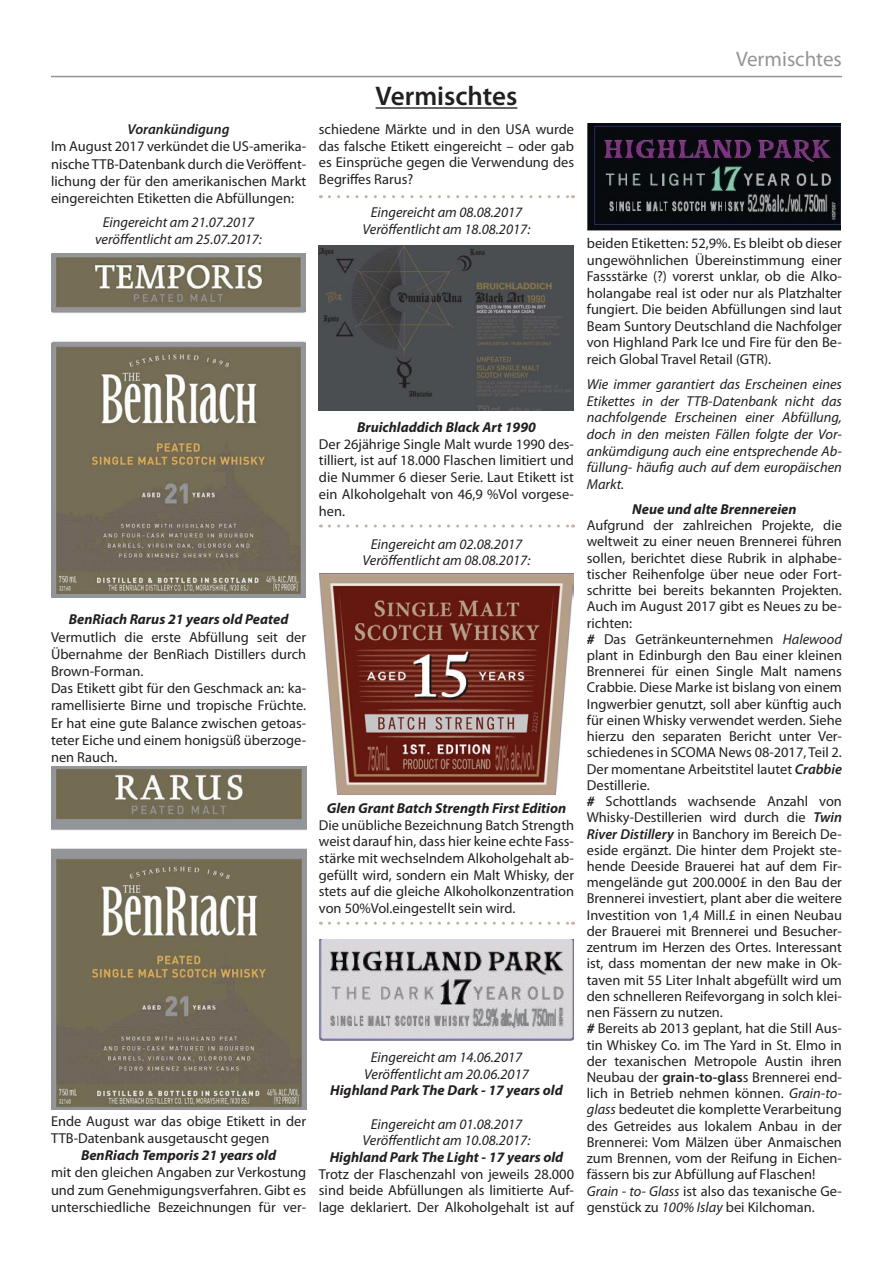
<style>
.page{position:relative;width:893px;height:1263px;background:#fff}
.page>*{position:absolute;margin:0;border:0;box-sizing:border-box;transform-origin:0 0}
.t1{font:600 27px "Myriad Pro";color:#231f20}
.t2{font:21px "Myriad Pro";color:#939598}
.t3{font:14.4px/16.2px "Myriad Pro";color:#231f20;text-align:justify}
.t4{font:italic 14.4px/16.5px "Myriad Pro";color:#231f20;text-align:center}
.t5{font:italic 700 14.4px "Myriad Pro";color:#231f20}
.t6{font:italic 600 14.4px "Myriad Pro";color:#231f20}
.s1{font-weight:700;font-style:italic}
.s2{font-style:italic}
.s3{font-weight:600;font-style:italic}
.s4{font-weight:600}
</style>
<div class="page">
<hr style="left:51px;top:76px;width:791px;height:1px;background:#939598">
<hr style="left:376px;top:107px;width:141px;height:2px;background:#231f20">
<img style="left:51px;top:767px;width:255px;height:342px">
<img style="left:51px;top:253px;width:254px;height:344px">
<img style="left:320px;top:574px;width:254px;height:220px">
<img style="left:319px;top:245px;width:254px;height:165px">
<img style="left:319px;top:939px;width:255px;height:102px">
<img style="left:587px;top:123px;width:254px;height:108px">
<svg style="left:329px;top:195px;width:245px;height:3px"></svg>
<svg style="left:329px;top:524px;width:245px;height:3px"></svg>
<svg style="left:329px;top:922px;width:245px;height:3px"></svg>
<p class="t6" style="left:128px;top:120px;width:103px">Vorankündigung</p>
<p class="t3" style="left:51px;top:138px;width:257px;line-height:17.2px">Im August 2017 verkündet die US-amerika&shy;nische TTB-Datenbank durch die Veröffent&shy;lichung der für den amerikanischen Markt eingereichten Etiketten die Abfüllungen:</p>
<p class="t4" style="left:95px;top:213px;width:168px;line-height:17.2px">Eingereicht am 21.07.2017 veröffentlicht am 25.07.2017:</p>
<p class="t5" style="left:69px;top:610px;width:221px">BenRiach Rarus 21 years old Peated</p>
<p class="t3" style="left:51px;top:628px;width:257px;line-height:17.2px;text-align:left">Vermutlich die erste Abfüllung seit der Übernahme der BenRiach Distillers durch Brown-Forman.<br>Das Etikett gibt für den Geschmack an: ka&shy;ramellisierte Birne und tropische Früchte.<br>Er hat eine gute Balance zwischen getoas&shy;teter Eiche und einem honigsüß überzoge&shy;nen Rauch.</p>
<p class="t3" style="left:51px;top:1112px;width:257px;line-height:17.2px">Ende August war das obige Etikett in der<br>TTB-Datenbank ausgetauscht gegen</p>
<p class="t5" style="left:81px;top:1146px;width:197px">BenRiach Temporis 21 years old</p>
<p class="t3" style="left:51px;top:1164px;width:257px;line-height:17.2px">mit den gleichen Angaben zur Verkostung und zum Genehmigungsverfahren. Gibt es unterschiedliche Bezeichnungen für ver-</p>
<h1 class="t1" style="left:376px;top:79px;width:143px">Vermischtes</h1>
<p class="t3" style="left:319px;top:121px;width:257px;line-height:16.6px">schiedene Märkte und in den USA wurde das falsche Etikett eingereicht – oder gab es Einsprüche gegen die Verwendung des Begriffes Rarus?</p>
<p class="t4" style="left:363px;top:204px;width:169px">Eingereicht am 08.08.2017<br>Veröffentlicht am 18.08.2017:</p>
<p class="t5" style="left:357px;top:418px;width:180px">Bruichladdich Black Art 1990</p>
<p class="t3" style="left:319px;top:435px;width:257px;line-height:16.6px">Der 26jährige Single Malt wurde 1990 des&shy;tilliert, ist auf 18.000 Flaschen limitiert und die Nummer 6 dieser Serie. Laut Etikett ist ein Alkoholgehalt von 46,9 %Vol vorgese&shy;hen.</p>
<p class="t4" style="left:363px;top:535px;width:169px">Eingereicht am 02.08.2017<br>Veröffentlicht am 08.08.2017:</p>
<p class="t5" style="left:327px;top:799px;width:241px">Glen Grant Batch Strength First Edition</p>
<p class="t3" style="left:319px;top:816px;width:257px;line-height:16.6px">Die unübliche Bezeichnung Batch Strength weist darauf hin, dass hier keine echte Fass&shy;stärke mit wechselndem Alkoholgehalt ab&shy;gefüllt wird, sondern ein Malt Whisky, der stets auf die gleiche Alkoholkonzentration von 50%Vol.eingestellt sein wird.</p>
<p class="t4" style="left:364px;top:1048px;width:166px">Eingereicht am 14.06.2017<br>Veröffentlicht am 20.06.2017</p>
<p class="t5" style="left:330px;top:1081px;width:234px">Highland Park The Dark - 17 years old</p>
<p class="t4" style="left:363px;top:1115px;width:169px">Eingereicht am 01.08.2017<br>Veröffentlicht am 10.08.2017:</p>
<p class="t5" style="left:330px;top:1148px;width:235px">Highland Park The Light - 17 years old</p>
<p class="t3" style="left:319px;top:1165px;width:257px;line-height:16.6px">Trotz der Flaschenzahl von jeweils 28.000 sind beide Abfüllungen als limitierte Auf&shy;lage deklariert. Der Alkoholgehalt ist auf</p>
<h2 class="t2" style="left:736px;top:46px;width:107px">Vermischtes</h2>
<p class="t3" style="left:587px;top:235px;width:257px">beiden Etiketten: 52,9%. Es bleibt ob dieser ungewöhnlichen Übereinstimmung einer Fassstärke (?) vorerst unklar, ob die Alko&shy;holangabe real ist oder nur als Platzhalter fungiert. Die beiden Abfüllungen sind laut Beam Suntory Deutschland die Nachfolger von Highland Park Ice und Fire für den Be&shy;reich Global Travel Retail (GTR).</p>
<p class="t4" style="left:587px;top:376px;width:257px;text-align:justify">Wie immer garantiert das Erscheinen eines Etikettes in der TTB-Datenbank nicht das nachfolgende Erscheinen einer Abfüllung, doch in den meisten Fällen folgte der Vor&shy;ankümdigung auch eine entsprechende Ab&shy;füllung- häufig auch auf dem europäischen Markt.</p>
<p class="t5" style="left:632px;top:500px;width:166px">Neue und alte Brennereien</p>
<p class="t3" style="left:587px;top:517px;width:257px;text-align:left">Aufgrund der zahlreichen Projekte, die weltweit zu einer neuen Brennerei führen sollen, berichtet diese Rubrik in alphabe&shy;tischer Reihenfolge über neue oder Fort&shy;schritte bei bereits bekannten Projekten.<br>Auch im August 2017 gibt es Neues zu be&shy;richten:<br><span class="s1">#</span> Das Getränkeunternehmen <span class="s2">Halewood </span>plant in Edinburgh den Bau einer kleinen Brennerei für einen Single Malt namens Crabbie. Diese Marke ist bislang von einem Ingwerbier genutzt, soll aber künftig auch für einen Whisky verwendet werden. Siehe hierzu den separaten Bericht unter Ver&shy;schiedenes in SCOMA News 08-2017, Teil 2.<br>Der momentane Arbeitstitel lautet <span class="s3">Crabbie </span>Destillerie.<br><span class="s1">#</span> Schottlands wachsende Anzahl von Whisky-Destillerien wird durch die <span class="s3">Twin River Distillery</span> in Banchory im Bereich De&shy;eside ergänzt. Die hinter dem Projekt ste&shy;hende Deeside Brauerei hat auf dem Fir&shy;mengelände gut 200.000£ in den Bau der Brennerei investiert, plant aber die weitere Investition von 1,4 Mill.£ in einen Neubau der Brauerei mit Brennerei und Besucher&shy;zentrum im Herzen des Ortes. Interessant ist, dass momentan der new make in Ok&shy;taven mit 55 Liter Inhalt abgefüllt wird um den schnelleren Reifevorgang in solch klei&shy;nen Fässern zu nutzen.<br><span class="s1">#</span> Bereits ab 2013 geplant, hat die Still Aus&shy;tin Whiskey Co. im The Yard in St. Elmo in der texanischen Metropole Austin ihren Neubau der <span class="s4">grain-to-glas</span>s Brennerei end&shy;lich in Betrieb nehmen können. <span class="s2">Grain-to&shy;glass</span> bedeutet die komplette Verarbeitung des Getreides aus lokalem Anbau in der Brennerei: Vom Mälzen über Anmaischen zum Brennen, vom der Reifung in Eichen&shy;fässern bis zur Abfüllung auf Flaschen!<br><span class="s2">Grain - to- Glass</span> ist also das texanische Ge&shy;genstück zu <span class="s2">100% Islay</span> bei Kilchoman.</p>
</div>
